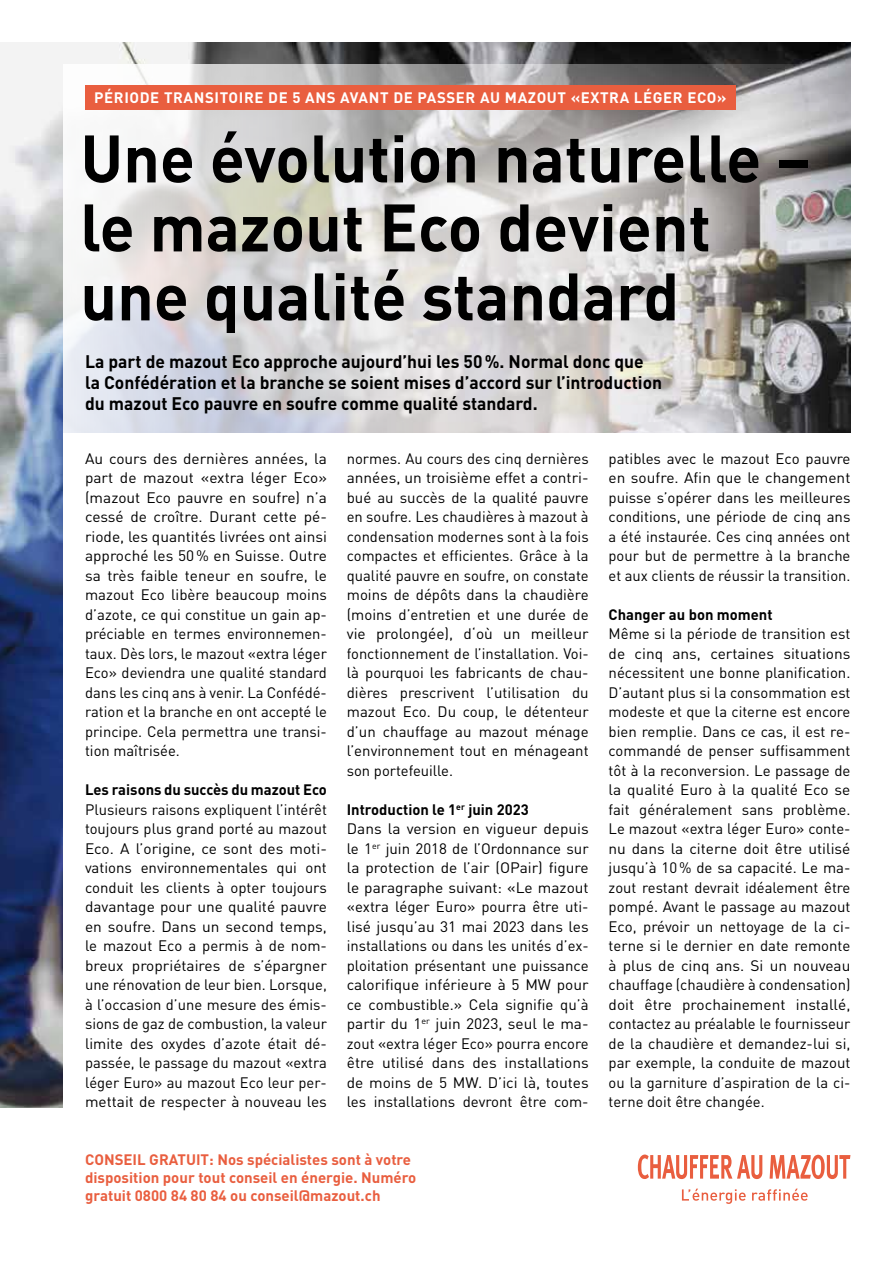
<style>
.page{position:relative;width:893px;height:1263px;background:#fff}
.page>*{position:absolute;margin:0;border:0;box-sizing:border-box;transform-origin:0 0}
.t1{font:700 66px/69px "DIN";color:#000}
.t2{font:700 18px/21px "DIN";color:#000}
.t3{font:15px/19.5px "DIN";color:#000;text-align:justify}
.t4{font:700 15px/18px "DIN";color:#e95e3f}
.t5{font:700 15px "DIN";letter-spacing:.04em;color:#fff}
.t6{font:700 15px "DIN";color:#000}
.s1{font-weight:700}
</style>
<div class="page">
<img style="left:0;top:43px;width:850px;height:1064px">
<svg style="left:64px;top:64px;width:787px;height:370px;background:#cac8c8"></svg>
<div style="left:85px;top:85px;width:651px;height:25px;background:#e95e3f"></div>
<div style="left:64px;top:434px;width:829px;height:691px;background:#fff"></div>
<svg style="left:682px;top:1188px;width:64px;height:16px"></svg>
<svg style="left:752px;top:1188px;width:56px;height:13px"></svg>
<svg style="left:638px;top:1154px;width:124px;height:25px"></svg>
<svg style="left:770px;top:1155px;width:80px;height:24px"></svg>
<p class="t5" style="left:94px;top:88px;width:634px">PÉRIODE TRANSITOIRE DE 5 ANS AVANT DE PASSER AU MAZOUT «EXTRA LÉGER ECO»</p>
<h1 class="t1" style="left:80px;top:121px;width:732px">Une évolution naturelle – le mazout Eco devient une qualité standard</h1>
<p class="t2" style="left:85px;top:350px;width:579px">La part de mazout Eco approche aujourd’hui les 50%. Normal donc que la Confédération et la branche se soient mises d’accord sur l’introduction du mazout Eco pauvre en soufre comme qualité standard.</p>
<p class="t3" style="left:85px;top:448px;width:243px">Au cours des dernières années, la part de mazout «extra léger Eco» (mazout Eco pauvre en soufre) n’a cessé de croître. Durant cette pé&shy;riode, les quantités livrées ont ainsi approché les 50% en Suisse. Outre sa très faible teneur en soufre, le mazout Eco libère beaucoup moins d’azote, ce qui constitue un gain ap&shy;préciable en termes environnemen&shy;taux. Dès lors, le mazout «extra léger Eco» deviendra une qualité standard dans les cinq ans à venir. La Confédé&shy;ration et la branche en ont accepté le principe. Cela permettra une transi&shy;tion maîtrisée.</p>
<p class="t6" style="left:85px;top:780px;width:243px">Les raisons du succès du mazout Eco</p>
<p class="t3" style="left:85px;top:799px;width:243px">Plusieurs raisons expliquent l’intérêt toujours plus grand porté au mazout Eco. A l’origine, ce sont des moti&shy;vations environnementales qui ont conduit les clients à opter toujours davantage pour une qualité pauvre en soufre. Dans un second temps, le mazout Eco a permis à de nom&shy;breux propriétaires de s’épargner une rénovation de leur bien. Lorsque, à l’occasion d’une mesure des émis&shy;sions de gaz de combustion, la valeur limite des oxydes d’azote était dé&shy;passée, le passage du mazout «extra léger Euro» au mazout Eco leur per&shy;mettait de respecter à nouveau les</p>
<p class="t3" style="left:347px;top:448px;width:243px">normes. Au cours des cinq dernières années, un troisième effet a contri&shy;bué au succès de la qualité pauvre en soufre. Les chaudières à mazout à condensation modernes sont à la fois compactes et efficientes. Grâce à la qualité pauvre en soufre, on constate moins de dépôts dans la chaudière (moins d’entretien et une durée de vie prolongée), d‘où un meilleur fonctionnement de l’installation. Voi&shy;là pourquoi les fabricants de chau&shy;dières prescrivent l’utilisation du mazout Eco. Du coup, le détenteur d’un chauffage au mazout ménage l’environnement tout en ménageant son portefeuille.</p>
<p class="t3" style="left:347px;top:799px;width:243px;text-align:left"><span class="s1">Introduction le 1</span><sup>er</sup> <span class="s1">juin 2023<br></span>Dans la version en vigueur depuis le 1<sup>er</sup> juin 2018 de l’Ordonnance sur la protection de l’air (OPair) figure le paragraphe suivant: «Le mazout «extra léger Euro» pourra être uti&shy;lisé jusqu’au 31 mai 2023 dans les installations ou dans les unités d’ex&shy;ploitation présentant une puissance calorifique inférieure à 5 MW pour ce combustible.» Cela signifie qu’à partir du 1<sup>er</sup> juin 2023, seul le ma&shy;zout «extra léger Eco» pourra encore être utilisé dans des installations de moins de 5 MW. D’ici là, toutes les installations devront être com-</p>
<p class="t4" style="left:85px;top:1150px;width:333px">CONSEIL GRATUIT: Nos spécialistes sont à votre disposition pour tout conseil en énergie. Numéro gratuit 0800 84 80 84 ou conseil@mazout.ch</p>
<p class="t3" style="left:609px;top:448px;width:243px">patibles avec le mazout Eco pauvre en soufre. Afin que le changement puisse s’opérer dans les meilleures conditions, une période de cinq ans a été instaurée. Ces cinq années ont pour but de permettre à la branche et aux clients de réussir la transition.</p>
<p class="t6" style="left:609px;top:604px;width:166px">Changer au bon moment</p>
<p class="t3" style="left:609px;top:624px;width:243px">Même si la période de transition est de cinq ans, certaines situations nécessitent une bonne planification.<br>D’autant plus si la consommation est modeste et que la citerne est encore bien remplie. Dans ce cas, il est re&shy;commandé de penser suffisamment tôt à la reconversion. Le passage de la qualité Euro à la qualité Eco se fait généralement sans problème.<br>Le mazout «extra léger Euro» conte&shy;nu dans la citerne doit être utilisé jusqu’à 10% de sa capacité. Le ma&shy;zout restant devrait idéalement être pompé. Avant le passage au mazout Eco, prévoir un nettoyage de la ci&shy;terne si le dernier en date remonte à plus de cinq ans. Si un nouveau chauffage (chaudière à condensation) doit être prochainement installé, contactez au préalable le fournisseur de la chaudière et demandez-lui si, par exemple, la conduite de mazout ou la garniture d’aspiration de la ci&shy;terne doit être changée.</p>
</div>
